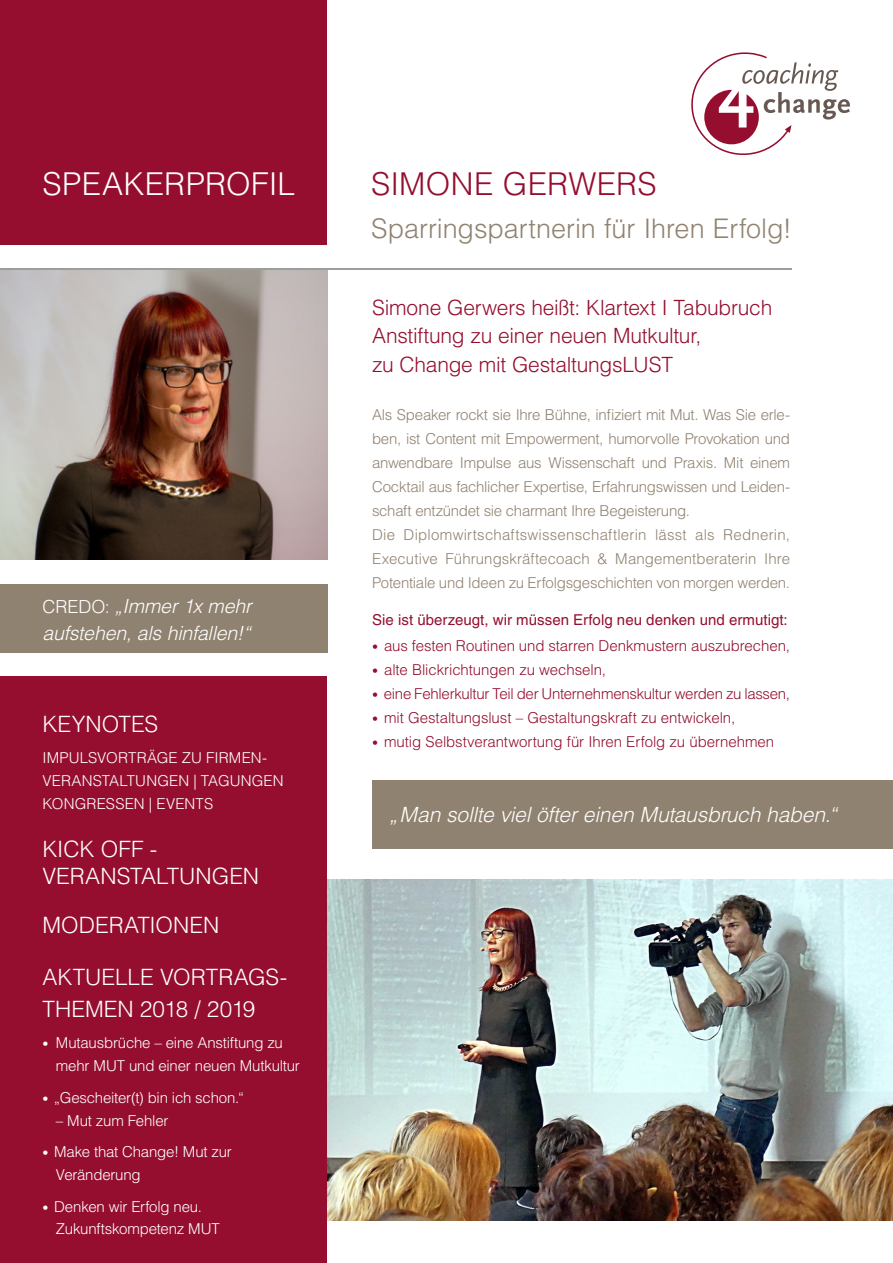
<style>
.page{position:relative;width:893px;height:1263px;background:#fff}
.page>*{position:absolute;margin:0;border:0;box-sizing:border-box;transform-origin:0 0}
.t1{font:300 31.5px "Helvetica LT Std";letter-spacing:.01em;color:#fff}
.t2{font:300 31.5px "Helvetica LT Std";letter-spacing:.01em;color:#950e2f}
.t3{font:300 27px "Helvetica LT Std";color:#908270}
.t4{font:300 22.5px/27px "Helvetica LT Std";color:#fff}
.t5{font:300 21px/28.5px "Helvetica LT Std";letter-spacing:-.015em;color:#950e2f}
.t6{font:italic 300 21px "Helvetica LT Std";letter-spacing:-.01em;color:#fff}
.t7{font:italic 300 19.5px/27px "Helvetica LT Std";letter-spacing:-.01em;color:#fff}
.t8{font:300 15px/24px "Helvetica LT Std";letter-spacing:-.015em;color:#908270}
.t9{font:300 15px "Helvetica LT Std";letter-spacing:-.005em;color:#950e2f}
.t10{font:300 15px/23px "Helvetica LT Std";letter-spacing:-.01em;color:#fff}
.t11{font:300 15px/23px "Helvetica LT Std";letter-spacing:.01em;color:#fff}
.t12{font:15px "Helvetica LT Std";letter-spacing:.005em;color:#950e2f}
.s1{font-style:normal;font-size:18px}
.s2{font-size:12px}
</style>
<div class="page">
<img style="left:327px;top:879px;width:566px;height:341px">
<img style="left:0;top:269px;width:327px;height:290px">
<svg style="left:691px;top:52px;width:159px;height:103px"></svg>
<div style="left:0;top:584px;width:327px;height:69px;background:#908270"></div>
<div style="left:372px;top:780px;width:521px;height:69px;background:#908270"></div>
<div style="left:0;top:0;width:327px;height:244px;background:#950e2f"></div>
<hr style="left:0;top:268px;width:791px;height:1px;background:#9d9d9c">
<div style="left:0;top:676px;width:327px;height:587px;background:#950e2f"></div>
<h1 class="t1" style="left:43px;top:164px;width:254px">SPEAKERPROFIL</h1>
<h1 class="t2" style="left:371px;top:164px;width:287px">SIMONE GERWERS</h1>
<h2 class="t3" style="left:371px;top:212px;width:422px">Sparringspartnerin für Ihren Erfolg!</h2>
<h3 class="t7" style="left:43px;top:592px;width:211px"><span class="s1">CREDO:</span> „Immer 1x mehr aufstehen, als hinfallen!“</h3>
<h3 class="t4" style="left:43px;top:710px;width:117px">KEYNOTES</h3>
<p class="t11" style="left:43px;top:746px;width:243px">IMPULSVORTRÄGE ZU FIRMEN-<br>VERANSTALTUNGEN | TAGUNGEN<br>KONGRESSEN | EVENTS</p>
<h3 class="t4" style="left:43px;top:835px;width:218px">KICK OFF -<br>VERANSTALTUNGEN</h3>
<h3 class="t4" style="left:43px;top:911px;width:178px">MODERATIONEN</h3>
<h3 class="t4" style="left:43px;top:961px;width:246px;line-height:31.5px">AKTUELLE VORTRAGS-<br>THEMEN 2018 / 2019</h3>
<p class="t10" style="left:56px;top:1031px;width:246px;text-indent:-13px"><span class="s2">•</span> Mutausbrüche – eine Anstiftung zu mehr MUT und einer neuen Mutkultur</p>
<p class="t10" style="left:43px;top:1086px;width:203px"><span class="s2">•</span> „Gescheiter(t) bin ich schon.“</p>
<p class="t10" style="left:56px;top:1109px;width:114px">– Mut zum Fehler</p>
<p class="t10" style="left:56px;top:1140px;width:177px;text-indent:-13px"><span class="s2">•</span> Make that Change! Mut zur<br>Veränderung</p>
<p class="t10" style="left:56px;top:1194px;width:166px;text-indent:-13px"><span class="s2">•</span> Denken wir Erfolg neu.<br>Zukunftskompetenz MUT</p>
<h3 class="t5" style="left:372px;top:293px;width:402px">Simone Gerwers heißt: Klartext I Tabubruch<br>Anstiftung zu einer neuen Mutkultur,<br>zu Change mit GestaltungsLUST</h3>
<p class="t8" style="left:372px;top:402px;width:419px">Als Speaker rockt sie Ihre Bühne, infiziert mit Mut. Was Sie erle&shy;ben, ist Content mit Empowerment, humorvolle Provokation und anwendbare Impulse aus Wissenschaft und Praxis. Mit einem Cocktail aus fachlicher Expertise, Erfahrungswissen und Leiden&shy;schaft entzündet sie charmant Ihre Begeisterung.<br>Die Diplomwirtschaftswissenschaftlerin lässt als Rednerin, Executive Führungskräftecoach &amp; Mangementberaterin Ihre Potentiale und Ideen zu Erfolgsgeschichten von morgen werden.</p>
<p class="t12" style="left:372px;top:611px;width:417px">Sie ist überzeugt, wir müssen Erfolg neu denken und ermutigt:</p>
<p class="t9" style="left:372px;top:636px;width:419px"><span class="s2">•</span> aus festen Routinen und starren Denkmustern auszubrechen,</p>
<p class="t9" style="left:372px;top:660px;width:235px"><span class="s2">•</span> alte Blickrichtungen zu wechseln,</p>
<p class="t9" style="left:372px;top:684px;width:420px"><span class="s2">•</span> eine Fehlerkultur Teil der Unternehmenskultur werden zu lassen,</p>
<p class="t9" style="left:372px;top:708px;width:365px"><span class="s2">•</span> mit Gestaltungslust – Gestaltungskraft zu entwickeln,</p>
<p class="t9" style="left:372px;top:732px;width:404px"><span class="s2">•</span> mutig Selbstverantwortung für Ihren Erfolg zu übernehmen</p>
<h3 class="t6" style="left:389px;top:801px;width:449px">„Man sollte viel öfter einen Mutausbruch haben.“</h3>
</div>
